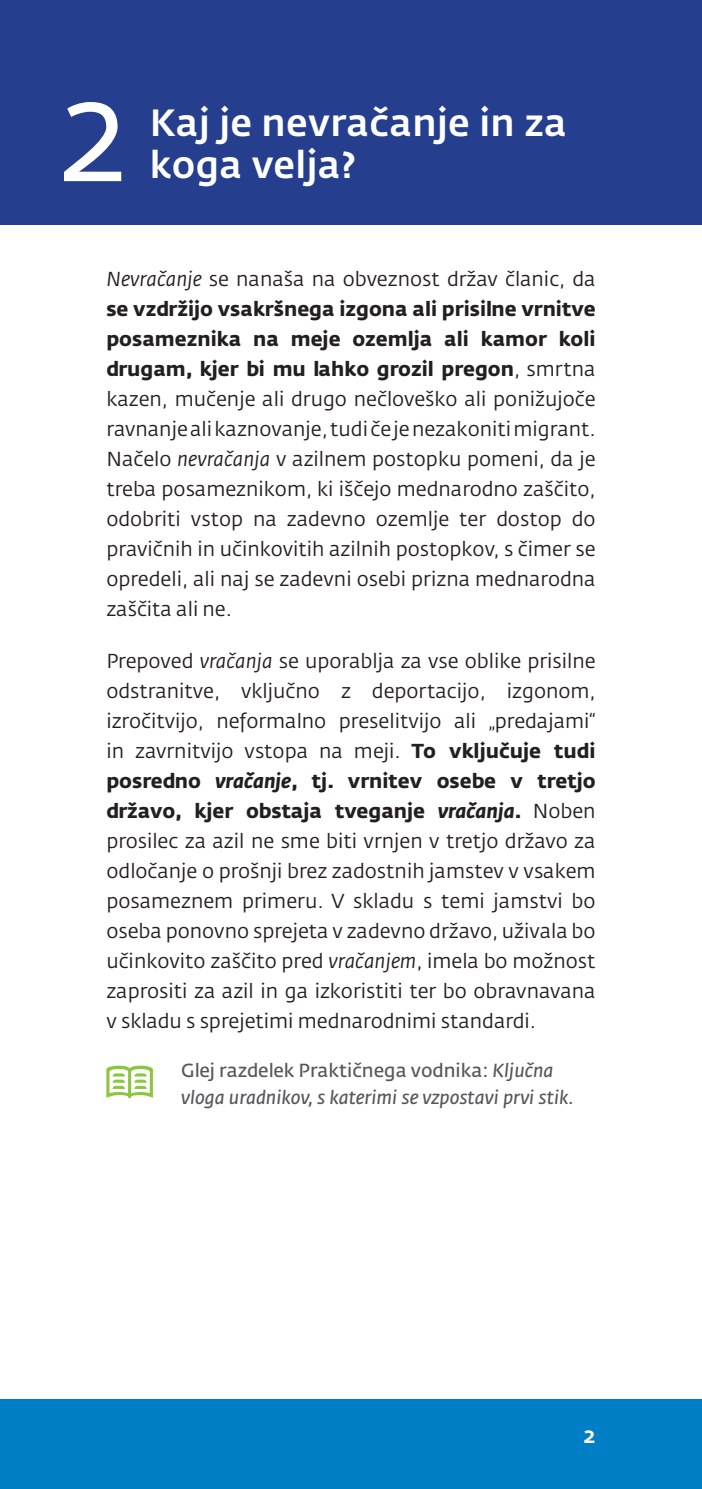
<style>
.page{position:relative;width:702px;height:1489px;background:#fff}
.page>*{position:absolute;margin:0;border:0;box-sizing:border-box;transform-origin:0 0}
.t1{font:141.25px "Fedra Sans Pro";color:#fff}
.Heading{font:500 37.5px/42.5px "Fedra Sans Pro";letter-spacing:.01em;color:#fff}
.t2{font:500 22.5px "Fedra Sans Pro";color:#fff}
.text{font:20px/30px "Fedra Sans Pro";color:#231f20;text-align:justify}
.further_reading{font:italic 18.75px/27.5px "Fedra Sans Pro";color:#57585a}
.s1{font-style:italic}
.s2{font-weight:700}
.s3{font-weight:700;font-style:italic}
.s4{font-style:normal}
</style>
<div class="page">
<div style="left:0;top:1398px;width:702px;height:90px;background:#007ec5"></div>
<div style="left:0;top:0;width:702px;height:224px;background:#253f8e"></div>
<svg style="left:106px;top:1065px;width:47px;height:33px"></svg>
<p class="t1" style="left:58px;top:43px;width:71px">2</p>
<p class="Heading" style="left:150px;top:101px;width:418px">Kaj je nevračanje in za koga velja?</p>
<p class="text" style="left:106px;top:264px;width:491px"><span class="s1">Nevračanje</span> se nanaša na obveznost držav članic, da <span class="s2">se vzdržijo vsakršnega izgona ali prisilne vrnitve posameznika na meje ozemlja ali kamor koli drugam, kjer bi mu lahko grozil pregon</span>, smrtna kazen, mučenje ali drugo nečloveško ali ponižujoče ravnanje ali kaznovanje, tudi če je nezakoniti migrant.<br>Načelo <span class="s1">nevračanja</span> v azilnem postopku pomeni, da je treba posameznikom, ki iščejo mednarodno zaščito, odobriti vstop na zadevno ozemlje ter dostop do pravičnih in učinkovitih azilnih postopkov, s čimer se opredeli, ali naj se zadevni osebi prizna mednarodna zaščita ali ne.</p>
<p class="text" style="left:106px;top:645px;width:491px">Prepoved <span class="s1">vračanja</span> se uporablja za vse oblike prisilne odstranitve, vključno z deportacijo, izgonom, izročitvijo, neformalno preselitvijo ali „predajami“ in zavrnitvijo vstopa na meji. <span class="s2">To vključuje tudi posredno</span> <span class="s3">vračanje</span><span class="s2">, tj. vrnitev osebe v tretjo državo, kjer obstaja tveganje</span> <span class="s3">vračanja</span><span class="s2">.</span> Noben prosilec za azil ne sme biti vrnjen v tretjo državo za odločanje o prošnji brez zadostnih jamstev v vsakem posameznem primeru. V skladu s temi jamstvi bo oseba ponovno sprejeta v zadevno državo, uživala bo učinkovito zaščito pred <span class="s1">vračanjem</span>, imela bo možnost zaprositi za azil in ga izkoristiti ter bo obravnavana v skladu s sprejetimi mednarodnimi standardi.</p>
<p class="further_reading" style="left:181px;top:1056px;width:394px"><span class="s4">Glej razdelek Praktičnega vodnika:</span> Ključna vloga uradnikov, s katerimi se vzpostavi prvi stik.</p>
<p class="t2" style="left:583px;top:1420px;width:14px">2</p>
</div>
